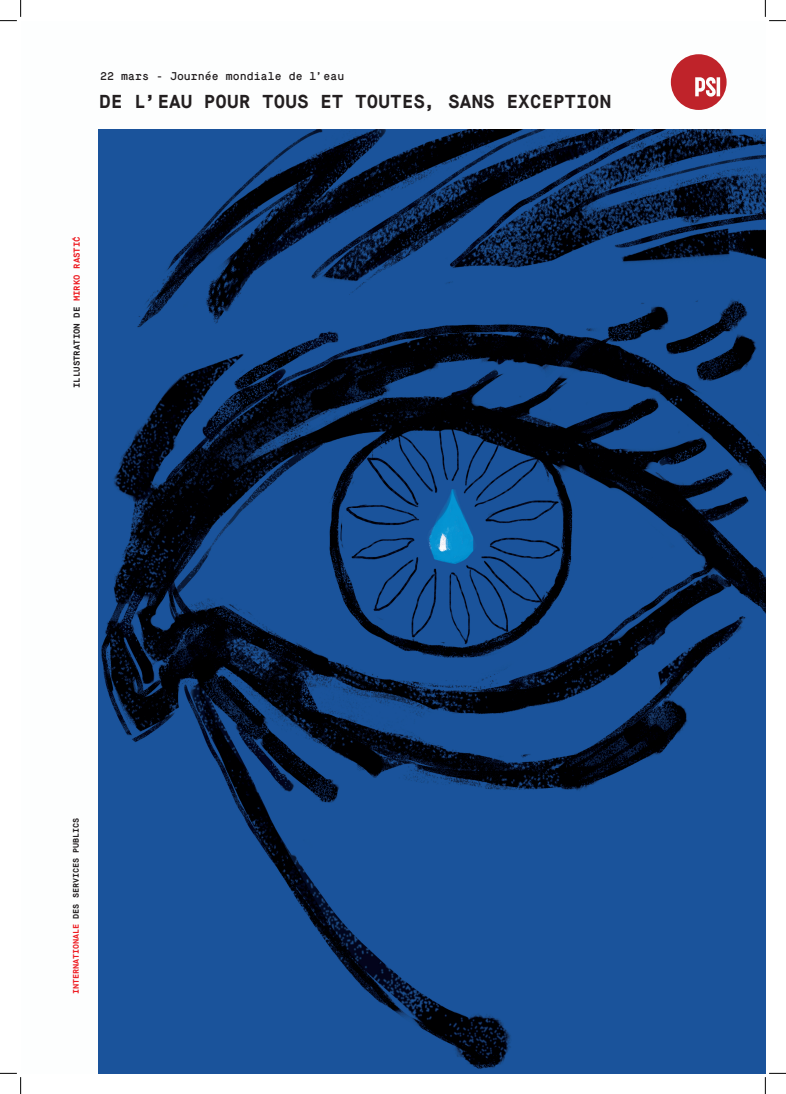
<style>
.page{position:relative;width:786px;height:1094px;background:#fff}
.page>*{position:absolute;margin:0;border:0;box-sizing:border-box;transform-origin:0 0}
.t1{font:700 18.75px "Maison Mono";color:#231f20}
.t2{font:11.25px "Maison Mono";color:#231f20}
.t3{font:700 8.75px "Maison Mono";color:#231f20}
.t4{font:700 8.12px "Maison Mono";color:#231f20}
.s1{color:#ee1d23}
</style>
<div class="page">
<svg style="left:670px;top:54px;width:56px;height:56px"></svg>
<img style="left:98px;top:129px;width:667px;height:944px">
<svg style="left:0;top:0;width:22px;height:22px"></svg>
<svg style="left:0;top:1073px;width:22px;height:21px"></svg>
<svg style="left:764px;top:0;width:21px;height:22px"></svg>
<svg style="left:764px;top:1073px;width:21px;height:21px"></svg>
<p class="t2" style="left:100px;top:70px;width:246px">22 mars - Journée mondiale de l’eau</p>
<p class="t1" style="left:99px;top:90px;width:513px">DE L’EAU POUR TOUS ET TOUTES, SANS EXCEPTION</p>
<p class="t3" style="left:71px;top:388px;width:153px;rotate:-90deg">ILLUSTRATION DE <span class="s1">MIRKO RASTIC</span><sup>‘</sup></p>
<p class="t4" style="left:71px;top:994px;width:178px;rotate:-90deg"><span class="s1">INTERNATIONALE</span> DES SERVICES PUBLICS</p>
</div>
